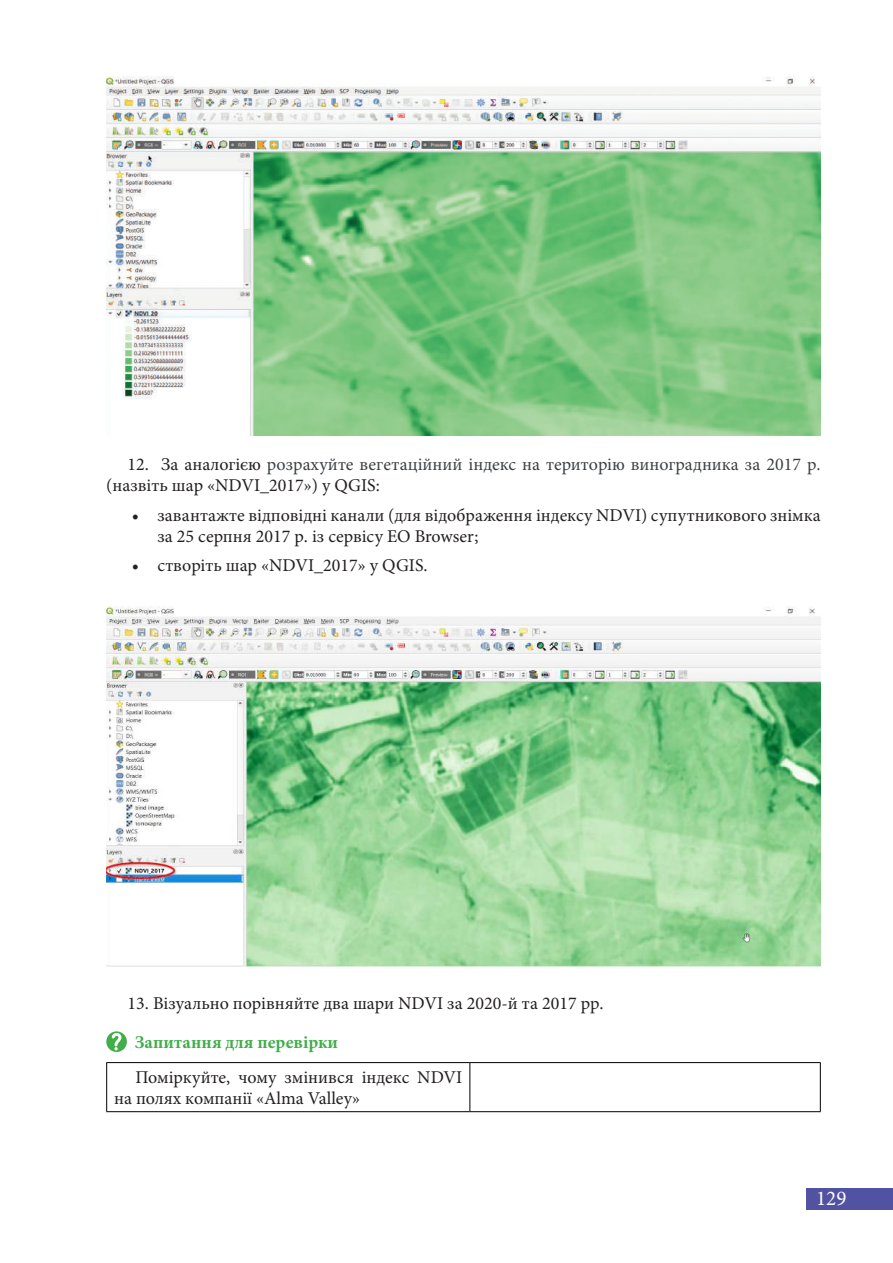
<style>
.page{position:relative;width:893px;height:1263px;background:#fff}
.page>*{position:absolute;margin:0;border:0;box-sizing:border-box;transform-origin:0 0}
.t1{font:21px "Minion Pro";color:#fff}
.t2{font:18px/21px "Minion Pro";color:#231f20}
.t3{font:18px/21px "Minion Pro";color:#3c4043}
.t4{font:700 18px "Minion Pro";color:#40ae49}
.s1{color:#231f20}
.s2{font-weight:700;font-style:italic;color:#202124}
</style>
<div class="page">
<div style="left:806px;top:1188px;width:87px;height:22px;background:#5252a2"></div>
<img style="left:106px;top:76px;width:715px;height:359px">
<img style="left:106px;top:607px;width:715px;height:359px">
<svg style="left:106px;top:1031px;width:21px;height:21px"></svg>
<svg style="left:112px;top:1033px;width:10px;height:17px"></svg>
<hr style="left:106px;top:1062px;width:364px;height:1px;background:#000">
<hr style="left:106px;top:1063px;width:1px;height:48px;background:#000">
<hr style="left:470px;top:1062px;width:351px;height:1px;background:#000">
<hr style="left:469px;top:1063px;width:1px;height:48px;background:#000">
<hr style="left:820px;top:1063px;width:1px;height:48px;background:#000">
<hr style="left:106px;top:1111px;width:364px;height:1px;background:#000">
<hr style="left:470px;top:1111px;width:351px;height:1px;background:#000">
<p class="t3" style="left:106px;top:454px;width:716px;text-indent:21px"><span class="s1">12. За аналогією</span> розрахуйте вегетаційний індекс на територію виноградника за 2017 р. <span class="s1">(назвіть шар «NDVІ_2017») у QGIS:</span></p>
<p class="t2" style="left:157px;top:505px;width:665px;text-indent:-26px"><span class="s2">•</span> завантажте відповідні канали (для відображення індексу NDVI) супутникового знімка за 25 серпня 2017 р. із сервісу EO Browser;</p>
<p class="t2" style="left:132px;top:555px;width:297px"><span class="s2">•</span> створіть шар «NDVІ_2017» у QGIS.</p>
<p class="t2" style="left:128px;top:992px;width:478px">13. Візуально порівняйте два шари NDVI за 2020-й та 2017 рр.</p>
<p class="t4" style="left:135px;top:1029px;width:205px">Запитання для перевірки</p>
<p class="t2" style="left:114px;top:1067px;width:350px;text-indent:21px">Поміркуйте, чому змінився індекс NDVI на полях компанії «Alma Valley»</p>
<p class="t1" style="left:816px;top:1184px;width:32px">129</p>
</div>
